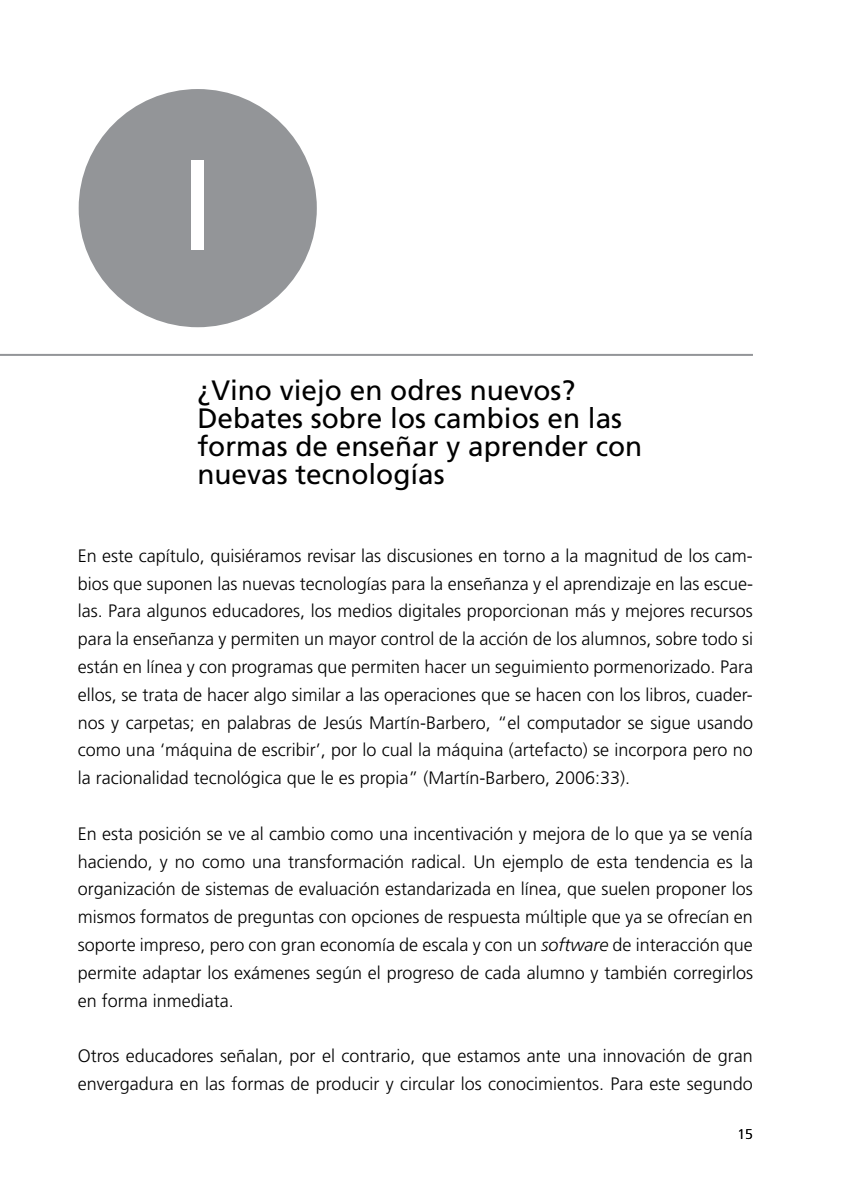
<style>
.page{position:relative;width:842px;height:1191px;background:#fff}
.page>*{position:absolute;margin:0;border:0;box-sizing:border-box;transform-origin:0 0}
.t1{font:127.6px "Frutiger LT Std";color:#fff}
.t2{font:28px/28px "Frutiger LT Std";color:#000}
.t3{font:300 18px/27.8px "Frutiger LT Std";color:#000;text-align:justify}
.t4{font:300 14px "Frutiger LT Std";color:#000}
.s1{font-style:italic}
</style>
<div class="page">
<hr style="left:0;top:354px;width:753px;height:2px;background:#939598">
<div style="left:79px;top:89px;width:238px;height:238px;background:#939598;border-radius:50%"></div>
<h1 class="t1" style="left:180px;top:131px;width:37px">I</h1>
<h2 class="t2" style="left:197px;top:376px;width:447px">¿Vino viejo en odres nuevos?<br>Debates sobre los cambios en las formas de enseñar y aprender con nuevas tecnologías</h2>
<p class="t3" style="left:78px;top:542px;width:677px">En este capítulo, quisiéramos revisar las discusiones en torno a la magnitud de los cam&shy;bios que suponen las nuevas tecnologías para la enseñanza y el aprendizaje en las escue&shy;las. Para algunos educadores, los medios digitales proporcionan más y mejores recursos para la enseñanza y permiten un mayor control de la acción de los alumnos, sobre todo si están en línea y con programas que permiten hacer un seguimiento pormenorizado. Para ellos, se trata de hacer algo similar a las operaciones que se hacen con los libros, cuader&shy;nos y carpetas; en palabras de Jesús Martín-Barbero, “el computador se sigue usando como una ‘máquina de escribir’, por lo cual la máquina (artefacto) se incorpora pero no la racionalidad tecnológica que le es propia” (Martín-Barbero, 2006:33).</p>
<p class="t3" style="left:78px;top:820px;width:677px">En esta posición se ve al cambio como una incentivación y mejora de lo que ya se venía haciendo, y no como una transformación radical. Un ejemplo de esta tendencia es la organización de sistemas de evaluación estandarizada en línea, que suelen proponer los mismos formatos de preguntas con opciones de respuesta múltiple que ya se ofrecían en soporte impreso, pero con gran economía de escala y con un <span class="s1">software</span> de interacción que permite adaptar los exámenes según el progreso de cada alumno y también corregirlos en forma inmediata.</p>
<p class="t3" style="left:78px;top:1042px;width:677px">Otros educadores señalan, por el contrario, que estamos ante una innovación de gran envergadura en las formas de producir y circular los conocimientos. Para este segundo</p>
<p class="t4" style="left:737px;top:1126px;width:17px">15</p>
</div>
